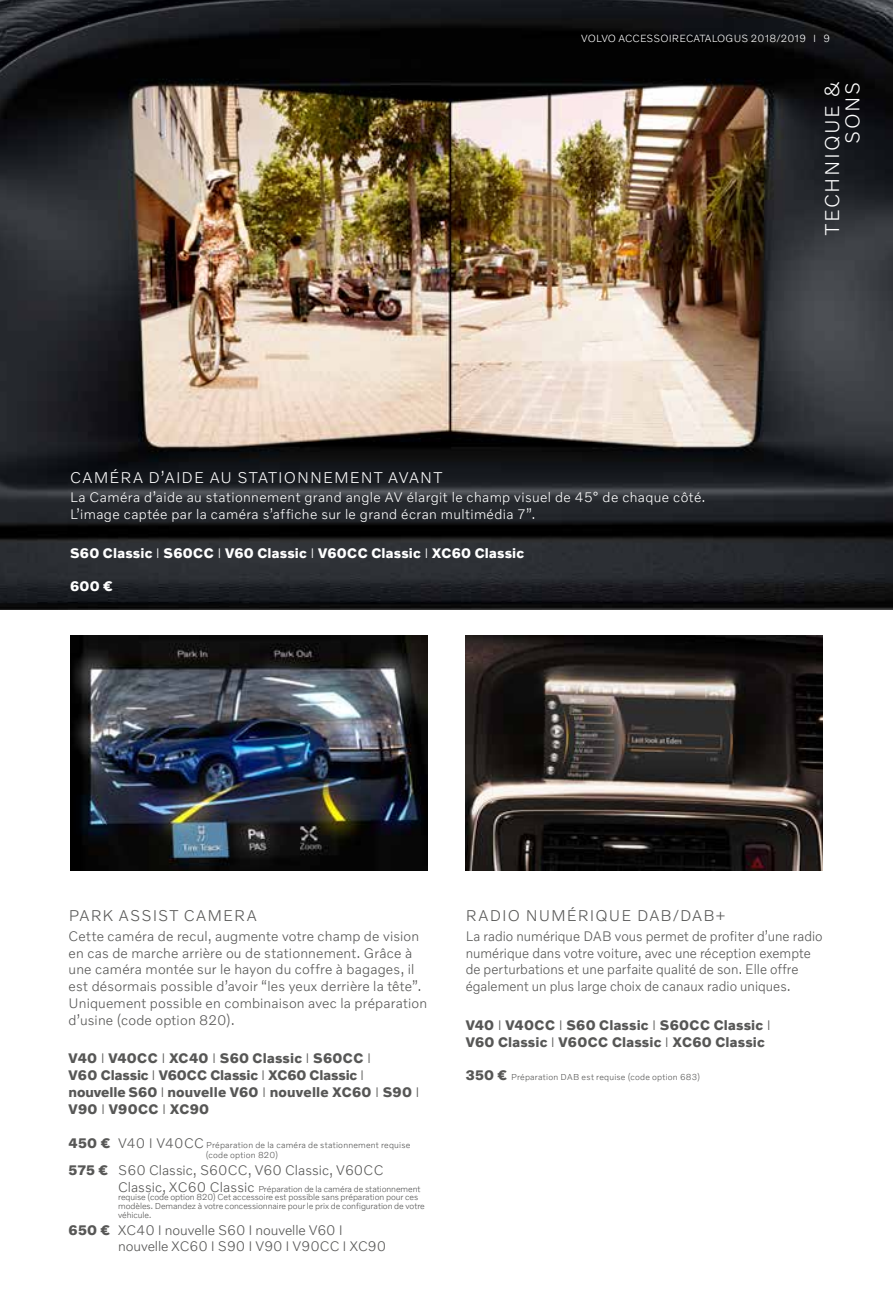
<style>
.page{position:relative;width:893px;height:1290px;background:#fff}
.page>*{position:absolute;margin:0;border:0;box-sizing:border-box;transform-origin:0 0}
.t1{font:300 20.12px/20.1px "Volvo Novum";letter-spacing:.08em;color:#fff;text-align:right}
.t2{font:300 15.75px "Volvo Novum";letter-spacing:.07em;color:#575756}
.t3{font:300 15.75px "Volvo Novum";letter-spacing:.065em;color:#fff}
.t4{font:300 14px/16.8px "Volvo Novum";letter-spacing:.005em;color:#575756}
.t5{font:300 14px/16.8px "Volvo Novum";letter-spacing:.005em;color:#575756;scale:.96 1}
.t6{font:700 14px/16.8px "Volvo Novum";letter-spacing:.015em;color:#575756}
.t7{font:300 14px/16.8px "Volvo Novum";letter-spacing:.03em;color:#fff}
.t8{font:700 14px "Volvo Novum";letter-spacing:.015em;color:#fff}
.t9{font:300 10.5px "Volvo Novum";letter-spacing:.02em;color:#fff}
.t10{font:300 10.5px "Volvo Novum";letter-spacing:.06em;color:#fff}
.t11{font:300 8.75px/8.8px "Volvo Novum";letter-spacing:-.005em;color:#575756}
.t12{font:300 8.75px/10.5px "Volvo Novum";letter-spacing:.025em;color:#575756;text-align:center}
.s1{font-weight:700}
.s2{font-weight:300}
.s3{font-weight:700;font-size:14px}
.s4{font-size:14px}
</style>
<div class="page">
<img style="left:0;top:0;width:893px;height:609px">
<img style="left:70px;top:636px;width:357px;height:235px">
<img style="left:466px;top:636px;width:357px;height:235px">
<p class="t9" style="left:581px;top:32px;width:250px">VOLVO ACCESSOIRECATALOGUS 2018/2019 I 9</p>
<p class="t10" style="left:654px;top:33px;width:208px"><span class="s1">MY LIFE.</span> MY VOLVO. 2018/2019 I 9</p>
<p class="t3" style="left:70px;top:467px;width:373px">CAMÉRA D’AIDE AU STATIONNEMENT AVANT</p>
<p class="t7" style="left:70px;top:488px;width:637px">La Caméra d’aide au stationnement grand angle AV élargit le champ visuel de 45° de chaque côté.<br>L’image captée par la caméra s’affiche sur le grand écran multimédia 7”.</p>
<p class="t8" style="left:70px;top:544px;width:456px">S60 Classic <span class="s2">I</span> S60CC <span class="s2">I</span> V60 Classic <span class="s2">I</span> V60CC Classic <span class="s2">I</span> XC60 Classic</p>
<p class="t8" style="left:70px;top:577px;width:45px">600 €</p>
<h1 class="t1" style="left:821px;top:235px;width:154px;rotate:-90deg">TECHNIQUE &amp;<br>SONS</h1>
<p class="t2" style="left:69px;top:906px;width:190px">PARK ASSIST CAMERA</p>
<p class="t4" style="left:69px;top:927px;width:360px">Cette caméra de recul, augmente votre champ de vision en cas de marche arrière ou de stationnement. Grâce à une caméra montée sur le hayon du coffre à bagages, il est désormais possible d’avoir “les yeux derrière la tête”.<br>Uniquement possible en combinaison avec la préparation d’usine (code option 820).</p>
<p class="t6" style="left:69px;top:1049px;width:353px">V40 <span class="s2">I</span> V40CC <span class="s2">I</span> XC40 <span class="s2">I</span> S60 Classic <span class="s2">I</span> S60CC <span class="s2">I<br></span>V60 Classic <span class="s2">I</span> V60CC Classic <span class="s2">I</span> XC60 Classic <span class="s2">I </span>nouvelle S60 <span class="s2">I</span> nouvelle V60 <span class="s2">I</span> nouvelle XC60 <span class="s2">I</span> S90 <span class="s2">I </span>V90 <span class="s2">I</span> V90CC <span class="s2">I</span> XC90</p>
<p class="t12" style="left:69px;top:1139px;width:343px"><span class="s3">450 €</span> <span class="s4">V40 I V40CC</span> Préparation de la caméra de stationnement requise (code option 820)</p>
<p class="t4" style="left:69px;top:1161px;width:316px"><span class="s1">575 €</span> S60 Classic, S60CC, V60 Classic, V60CC</p>
<p class="t11" style="left:118px;top:1184px;width:308px"><span class="s4">Classic, XC60 Classic</span> Préparation de la caméra de stationnement requise (code option 820) Cet accessoire est possible sans préparation pour ces modèles. Demandez à votre concessionnaire pour le prix de configuration de votre véhicule.</p>
<p class="t4" style="left:118px;top:1221px;width:269px;text-indent:-50px"><span class="s1">650 €</span> XC40 I nouvelle S60 I nouvelle V60 I nouvelle XC60 I S90 I V90 I V90CC I XC90</p>
<p class="t2" style="left:466px;top:906px;width:261px">RADIO NUMÉRIQUE DAB/DAB+</p>
<p class="t5" style="left:466px;top:927px;width:373px">La radio numérique DAB vous permet de profiter d’une radio numérique dans votre voiture, avec une réception exempte de perturbations et une parfaite qualité de son. Elle offre également un plus large choix de canaux radio uniques.</p>
<p class="t6" style="left:466px;top:1016px;width:307px">V40 <span class="s2">I</span> V40CC <span class="s2">I</span> S60 Classic <span class="s2">I</span> S60CC Classic <span class="s2">I<br></span>V60 Classic <span class="s2">I</span> V60CC Classic <span class="s2">I</span> XC60 Classic</p>
<p class="t12" style="left:466px;top:1072px;width:236px"><span class="s3">350 €</span> Préparation DAB est requise (code option 683)</p>
</div>
